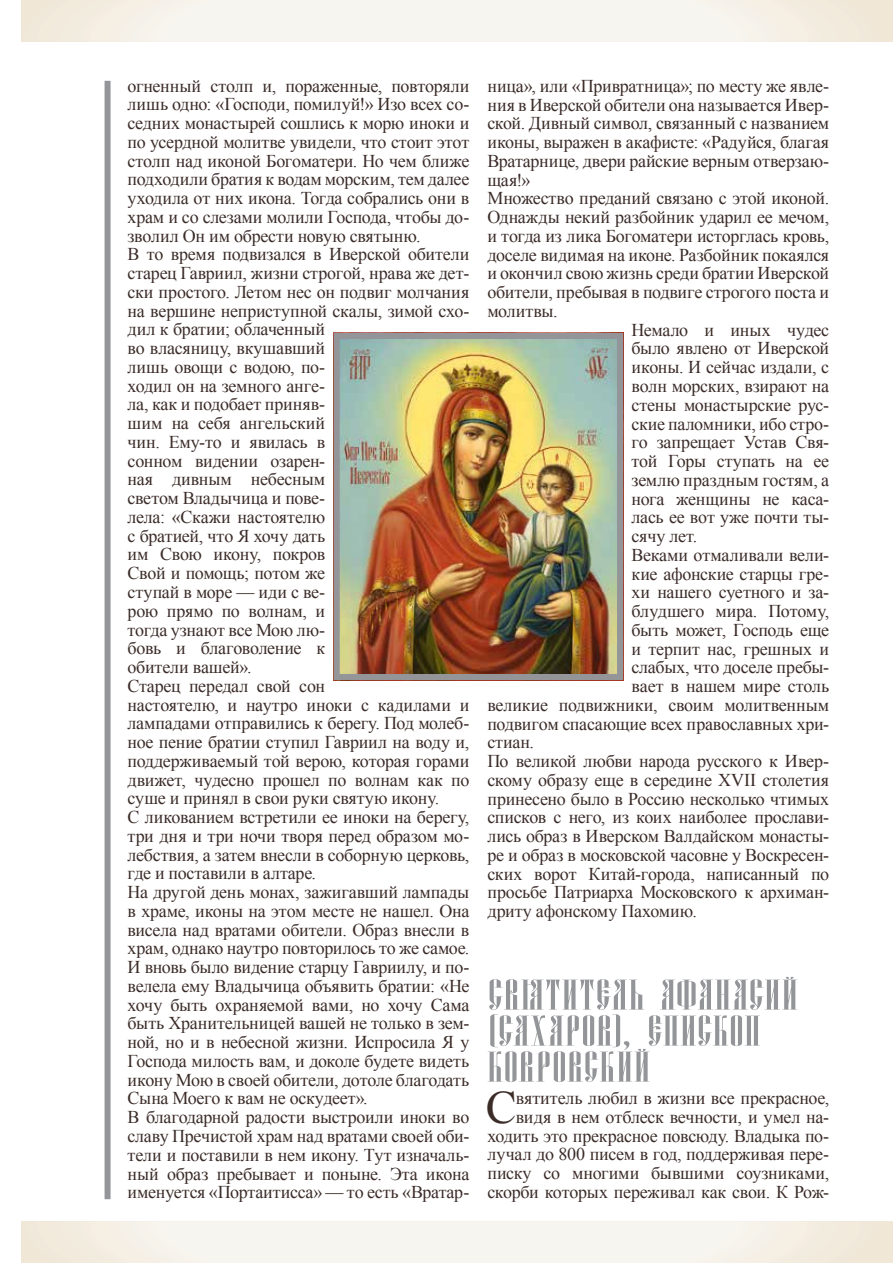
<style>
.page{position:relative;width:893px;height:1263px;background:#fff}
.page>*{position:absolute;margin:0;border:0;box-sizing:border-box;transform-origin:0 0}
.t1{font:46.35px "Times New Roman";color:#3b2c28}
.t2{font:37.5px/36px "Kathisma Ucs";letter-spacing:.01em;color:#939598;scale:1.7 1}
.t3{font:18px/18.8px "Times New Roman";letter-spacing:-.015em;color:#3b2c28}
</style>
<div class="page">
<svg style="left:21px;top:1222px;width:870px;height:41px"></svg>
<svg style="left:21px;top:0;width:870px;height:41px"></svg>
<div style="left:105px;top:81px;width:6px;height:1118px;background:#939598"></div>
<img style="left:341px;top:340px;width:275px;height:333px">
<div style="left:334px;top:333px;width:289px;height:347px;border:6px solid #939598"></div>
<p class="t3" style="left:128px;top:76px;width:343px">огненный столп и, пораженные, повторяли лишь одно: «Господи, помилуй!» Изо всех со&shy;седних монастырей сошлись к морю иноки и по усердной молитве увидели, что стоит этот столп над иконой Богоматери. Но чем ближе подходили братия к водам морским, тем далее уходила от них икона. Тогда собрались они в храм и со слезами молили Господа, чтобы до&shy;зволил Он им обрести новую святыню.<br>В то время подвизался в Иверской обители старец Гавриил, жизни строгой, нрава же дет&shy;ски простого. Летом нес он подвиг молчания на вершине неприступной скалы, зимой схо&shy;дил к братии; облаченный<br>во власяницу, вкушавший<br>лишь овощи с водою, по-<br>ходил он на земного анге-<br>ла, как и подобает приняв-<br>шим на себя ангельский<br>чин. Ему-то и явилась в<br>сонном видении озарен-<br>ная дивным небесным<br>светом Владычица и пове-<br>лела: «Скажи настоятелю<br>с братией, что Я хочу дать<br>им Свою икону, покров<br>Свой и помощь; потом же<br>ступай в море — иди с ве-<br>рою прямо по волнам, и<br>тогда узнают все Мою лю-<br>бовь и благоволение к<br>обители вашей».<br>Старец передал свой сон<br>настоятелю, и наутро иноки с кадилами и лампадами отправились к берегу. Под молеб&shy;ное пение братии ступил Гавриил на воду и, поддерживаемый той верою, которая горами движет, чудесно прошел по волнам как по суше и принял в свои руки святую икону.<br>С ликованием встретили ее иноки на берегу, три дня и три ночи творя перед образом мо&shy;лебствия, а затем внесли в соборную церковь, где и поставили в алтаре.<br>На другой день монах, зажигавший лампады в храме, иконы на этом месте не нашел. Она висела над вратами обители. Образ внесли в храм, однако наутро повторилось то же самое.<br>И вновь было видение старцу Гавриилу, и по&shy;велела ему Владычица объявить братии: «Не хочу быть охраняемой вами, но хочу Сама быть Хранительницей вашей не только в зем&shy;ной, но и в небесной жизни. Испросила Я у Господа милость вам, и доколе будете видеть икону Мою в своей обители, дотоле благодать Сына Моего к вам не оскудеет».<br>В благодарной радости выстроили иноки во славу Пречистой храм над вратами своей оби&shy;тели и поставили в нем икону. Тут изначаль&shy;ный образ пребывает и поныне. Эта икона именуется «Портаитисса» — то есть «Вратар-</p>
<p class="t3" style="left:487px;top:76px;width:343px">ница», или «Привратница»; по месту же явле-</p>
<p class="t3" style="left:487px;top:95px;width:343px">ния в Иверской обители она называется Ивер-</p>
<p class="t3" style="left:487px;top:114px;width:343px">ской. Дивный символ, связанный с названием</p>
<p class="t3" style="left:487px;top:132px;width:343px">иконы, выражен в акафисте: «Радуйся, благая</p>
<p class="t3" style="left:487px;top:151px;width:343px">Вратарнице, двери райские верным отверзаю-</p>
<p class="t3" style="left:487px;top:170px;width:45px">щая!»</p>
<p class="t3" style="left:487px;top:189px;width:343px">Множество преданий связано с этой иконой.</p>
<p class="t3" style="left:487px;top:207px;width:343px">Однажды некий разбойник ударил ее мечом,</p>
<p class="t3" style="left:487px;top:226px;width:343px">и тогда из лика Богоматери исторглась кровь,</p>
<p class="t3" style="left:487px;top:245px;width:343px">доселе видимая на иконе. Разбойник покаялся</p>
<p class="t3" style="left:487px;top:264px;width:343px">и окончил свою жизнь среди братии Иверской</p>
<p class="t3" style="left:487px;top:283px;width:343px">обители, пребывая в подвиге строгого поста и</p>
<p class="t3" style="left:487px;top:301px;width:72px">молитвы.</p>
<p class="t3" style="left:632px;top:320px;width:199px">Немало и иных чудес</p>
<p class="t3" style="left:632px;top:339px;width:199px">было явлено от Иверской</p>
<p class="t3" style="left:632px;top:358px;width:199px">иконы. И сейчас издали, с</p>
<p class="t3" style="left:632px;top:376px;width:199px">волн морских, взирают на</p>
<p class="t3" style="left:632px;top:395px;width:199px">стены монастырские рус-</p>
<p class="t3" style="left:632px;top:414px;width:199px">ские паломники, ибо стро-</p>
<p class="t3" style="left:632px;top:433px;width:199px">го запрещает Устав Свя-</p>
<p class="t3" style="left:632px;top:451px;width:199px">той Горы ступать на ее</p>
<p class="t3" style="left:632px;top:470px;width:199px">землю праздным гостям, а</p>
<p class="t3" style="left:632px;top:489px;width:199px">нога женщины не каса-</p>
<p class="t3" style="left:632px;top:508px;width:199px">лась ее вот уже почти ты-</p>
<p class="t3" style="left:632px;top:526px;width:67px">сячу лет.</p>
<p class="t3" style="left:632px;top:545px;width:199px">Веками отмаливали вели-</p>
<p class="t3" style="left:632px;top:564px;width:199px">кие афонские старцы гре-</p>
<p class="t3" style="left:632px;top:583px;width:199px">хи нашего суетного и за-</p>
<p class="t3" style="left:632px;top:601px;width:199px">блудшего мира. Потому,</p>
<p class="t3" style="left:632px;top:620px;width:199px">быть может, Господь еще</p>
<p class="t3" style="left:632px;top:639px;width:199px">и терпит нас, грешных и</p>
<p class="t3" style="left:632px;top:658px;width:199px">слабых, что доселе пребы-</p>
<p class="t3" style="left:632px;top:676px;width:199px">вает в нашем мире столь</p>
<p class="t3" style="left:487px;top:695px;width:343px">великие подвижники, своим молитвенным</p>
<p class="t3" style="left:487px;top:714px;width:343px">подвигом спасающие всех православных хри-</p>
<p class="t3" style="left:487px;top:733px;width:48px">стиан.</p>
<p class="t3" style="left:487px;top:751px;width:343px">По великой любви народа русского к Ивер-</p>
<p class="t3" style="left:487px;top:770px;width:343px">скому образу еще в середине XVII столетия</p>
<p class="t3" style="left:487px;top:789px;width:343px">принесено было в Россию несколько чтимых</p>
<p class="t3" style="left:487px;top:808px;width:343px">списков с него, из коих наиболее прослави-</p>
<p class="t3" style="left:487px;top:826px;width:343px">лись образ в Иверском Валдайском монасты-</p>
<p class="t3" style="left:487px;top:845px;width:343px">ре и образ в московской часовне у Воскресен-</p>
<p class="t3" style="left:487px;top:864px;width:343px">ских ворот Китай-города, написанный по</p>
<p class="t3" style="left:487px;top:883px;width:343px">просьбе Патриарха Московского к архиман-</p>
<p class="t3" style="left:487px;top:901px;width:211px">дриту афонскому Пахомию.</p>
<h2 class="t2" style="left:487px;top:977px;width:184px">СВЯТИТЕЛЬ АФАНАСИЙ (САХАРОВ), ЕПИСКОП<br>КОВРОВСКИЙ</h2>
<h1 class="t1" style="left:486px;top:1076px;width:32px">С</h1>
<p class="t3" style="left:487px;top:1088px;width:343px;text-align:right">вятитель любил в жизни все прекрасное, видя в нем отблеск вечности, и умел на&shy;ходить это прекрасное повсюду. Владыка по&shy;лучал до 800 писем в год, поддерживая пере&shy;писку со многими бывшими соузниками, скорби которых переживал как свои. К Рож-</p>
</div>
